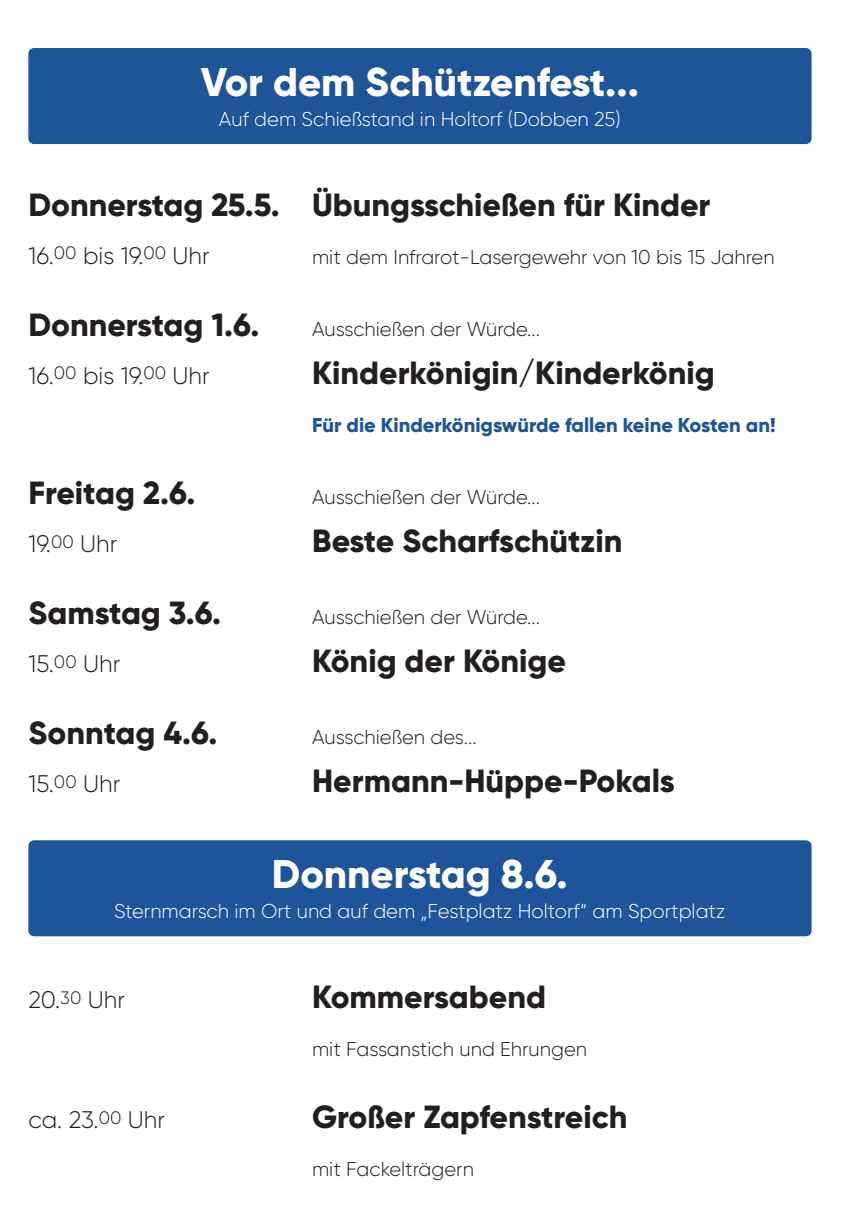
<style>
.page{position:relative;width:857px;height:1225px;background:#fff}
.page>*{position:absolute;margin:0;border:0;box-sizing:border-box;transform-origin:0 0}
.t1{font:800 40px "Gilroy";color:#fff}
.t2{font:800 32px "Gilroy";color:#231f20}
.t3{font:300 24px "Gilroy";color:#231f20}
.t4{font:300 20px "Gilroy";color:#231f20}
.t5{font:300 20px "Gilroy";color:#fff}
.t6{font:800 20px "Gilroy";color:#1e5498}
</style>
<div class="page">
<div style="left:28px;top:48px;width:783px;height:96px;background:#1e5498;border-radius:6px"></div>
<div style="left:28px;top:840px;width:783px;height:96px;background:#1e559a;border-radius:6px"></div>
<p class="t1" style="left:200px;top:57px;width:439px">Vor dem Schützenfest...</p>
<p class="t5" style="left:219px;top:106px;width:403px">Auf dem Schießstand in Holtorf (Dobben 25)</p>
<p class="t2" style="left:28px;top:185px;width:253px">Donnerstag 25.5.</p>
<p class="t3" style="left:28px;top:241px;width:183px">16.<sup>00</sup> bis 19.<sup>00</sup> Uhr</p>
<p class="t2" style="left:28px;top:305px;width:232px">Donnerstag 1.6.</p>
<p class="t3" style="left:28px;top:361px;width:183px">16.<sup>00</sup> bis 19.<sup>00</sup> Uhr</p>
<p class="t2" style="left:28px;top:473px;width:168px">Freitag 2.6.</p>
<p class="t3" style="left:28px;top:529px;width:90px">19.<sup>00</sup> Uhr</p>
<p class="t2" style="left:28px;top:593px;width:194px">Samstag 3.6.</p>
<p class="t3" style="left:28px;top:649px;width:93px">15.<sup>00</sup> Uhr</p>
<p class="t2" style="left:28px;top:713px;width:190px">Sonntag 4.6.</p>
<p class="t3" style="left:28px;top:769px;width:93px">15.<sup>00</sup> Uhr</p>
<p class="t2" style="left:312px;top:185px;width:399px">Übungsschießen für Kinder</p>
<p class="t4" style="left:312px;top:245px;width:463px">mit dem Infrarot-Lasergewehr von 10 bis 15 Jahren</p>
<p class="t4" style="left:312px;top:317px;width:229px">Ausschießen der Würde...</p>
<p class="t2" style="left:312px;top:353px;width:404px">Kinderkönigin/Kinderkönig</p>
<p class="t6" style="left:312px;top:412px;width:464px">Für die Kinderkönigswürde fallen keine Kosten an!</p>
<p class="t4" style="left:312px;top:485px;width:229px">Ausschießen der Würde...</p>
<p class="t2" style="left:312px;top:521px;width:312px">Beste Scharfschützin</p>
<p class="t4" style="left:312px;top:605px;width:229px">Ausschießen der Würde...</p>
<p class="t2" style="left:312px;top:641px;width:255px">König der Könige</p>
<p class="t4" style="left:312px;top:725px;width:166px">Ausschießen des...</p>
<p class="t2" style="left:312px;top:761px;width:364px">Hermann-Hüppe-Pokals</p>
<p class="t1" style="left:272px;top:849px;width:297px">Donnerstag 8.6.</p>
<p class="t5" style="left:114px;top:898px;width:612px">Sternmarsch im Ort und auf dem „Festplatz Holtorf“ am Sportplatz</p>
<p class="t3" style="left:28px;top:985px;width:98px">20.<sup>30</sup> Uhr</p>
<p class="t3" style="left:28px;top:1105px;width:138px">ca. 23.<sup>00</sup> Uhr</p>
<p class="t2" style="left:312px;top:977px;width:235px">Kommersabend</p>
<p class="t4" style="left:312px;top:1037px;width:276px">mit Fassanstich und Ehrungen</p>
<p class="t2" style="left:312px;top:1097px;width:316px">Großer Zapfenstreich</p>
<p class="t4" style="left:312px;top:1157px;width:163px">mit Fackelträgern</p>
</div>
